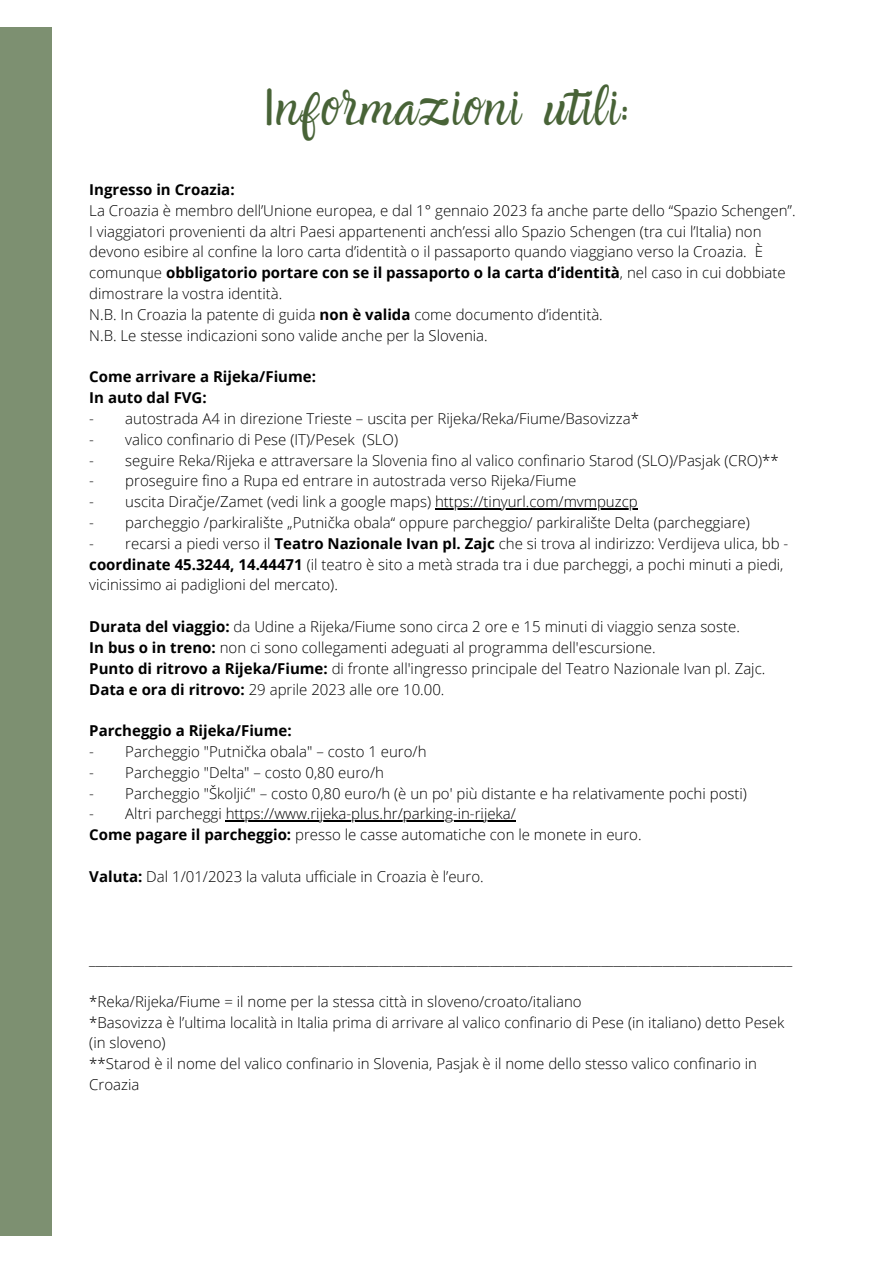
<style>
.page{position:relative;width:893px;height:1263px;background:#fff}
.page>*{position:absolute;margin:0;border:0;box-sizing:border-box;transform-origin:0 0}
.t1{font:37.5px "Amazone";letter-spacing:.095em;color:#486337}
.t2{font:300 15px/20.9px "Open Sans";color:#000}
.t3{font:700 15px/20.9px "Open Sans";color:#000}
.s1{font-weight:700}
</style>
<div class="page">
<hr style="left:435px;top:508px;width:203px;height:1px;background:#000">
<hr style="left:226px;top:820px;width:290px;height:2px;background:#000">
<div style="left:0;top:28px;width:51px;height:1207px;background:#7d9071"></div>
<h1 class="t1" style="left:265px;top:91px;width:365px">Informazioni utili:</h1>
<p class="t3" style="left:89px;top:179px;width:147px">Ingresso in Croazia:</p>
<p class="t2" style="left:89px;top:200px;width:708px">La Croazia è membro dell’Unione europea, e dal 1° gennaio 2023 fa anche parte dello “Spazio Schengen”.<br>I viaggiatori provenienti da altri Paesi appartenenti anch’essi allo Spazio Schengen (tra cui l’Italia) non devono esibire al confine la loro carta d’identità o il passaporto quando viaggiano verso la Croazia. È comunque <span class="s1">obbligatorio portare con se il passaporto o la carta d’identità</span>, nel caso in cui dobbiate dimostrare la vostra identità.<br>N.B. In Croazia la patente di guida <span class="s1">non è valida</span> come documento d’identità.<br>N.B. Le stesse indicazioni sono valide anche per la Slovenia.</p>
<p class="t3" style="left:89px;top:366px;width:228px">Come arrivare a Rijeka/Fiume:<br>In auto dal FVG:</p>
<p class="t2" style="left:89px;top:408px;width:551px">- autostrada A4 in direzione Trieste – uscita per Rijeka/Reka/Fiume/Basovizza*</p>
<p class="t2" style="left:89px;top:428px;width:310px">- valico confinario di Pese (IT)/Pesek (SLO)</p>
<p class="t2" style="left:89px;top:449px;width:691px">- seguire Reka/Rijeka e attraversare la Slovenia fino al valico confinario Starod (SLO)/Pasjak (CRO)**</p>
<p class="t2" style="left:89px;top:470px;width:488px">- proseguire fino a Rupa ed entrare in autostrada verso Rijeka/Fiume</p>
<p class="t2" style="left:89px;top:491px;width:550px">- uscita Diračje/Zamet (vedi link a google maps) https://tinyurl.com/mvmpuzcp</p>
<p class="t2" style="left:89px;top:512px;width:662px">- parcheggio /parkiralište „Putnička obala“ oppure parcheggio/ parkiralište Delta (parcheggiare)</p>
<p class="t2" style="left:89px;top:533px;width:700px">- recarsi a piedi verso il <span class="s1">Teatro Nazionale Ivan pl. Zajc</span> che si trova al indirizzo: Verdijeva ulica, bb - <span class="s1">coordinate 45.3244, 14.44471</span> (il teatro è sito a metà strada tra i due parcheggi, a pochi minuti a piedi, vicinissimo ai padiglioni del mercato).</p>
<p class="t2" style="left:89px;top:616px;width:677px"><span class="s1">Durata del viaggio:</span> da Udine a Rijeka/Fiume sono circa 2 ore e 15 minuti di viaggio senza soste.<br><span class="s1">In bus o in treno:</span> non ci sono collegamenti adeguati al programma dell'escursione.<br><span class="s1">Punto di ritrovo a Rijeka/Fiume:</span> di fronte all'ingresso principale del Teatro Nazionale Ivan pl. Zajc.<br><span class="s1">Data e ora di ritrovo:</span> 29 aprile 2023 alle ore 10.00.</p>
<p class="t3" style="left:89px;top:720px;width:204px">Parcheggio a Rijeka/Fiume:</p>
<p class="t2" style="left:89px;top:741px;width:339px">- Parcheggio "Putnička obala" – costo 1 euro/h</p>
<p class="t2" style="left:89px;top:761px;width:296px">- Parcheggio "Delta" – costo 0,80 euro/h</p>
<p class="t2" style="left:89px;top:782px;width:659px">- Parcheggio "Školjić" – costo 0,80 euro/h (è un po' più distante e ha relativamente pochi posti)</p>
<p class="t2" style="left:89px;top:803px;width:554px">- Altri parcheggi https://www.rijeka-plus.hr/parking-in-rijeka/<br><span class="s1">Come pagare il parcheggio:</span> presso le casse automatiche con le monete in euro.</p>
<p class="t2" style="left:89px;top:866px;width:396px"><span class="s1">Valuta:</span> Dal 1/01/2023 la valuta ufficiale in Croazia è l’euro.</p>
<p class="t2" style="left:89px;top:949px;width:704px">__________________________________________________________________________________________________________________</p>
<p class="t2" style="left:89px;top:990px;width:696px">*Reka/Rijeka/Fiume = il nome per la stessa città in sloveno/croato/italiano<br>*Basovizza è l’ultima località in Italia prima di arrivare al valico confinario di Pese (in italiano) detto Pesek (in sloveno)<br>**Starod è il nome del valico confinario in Slovenia, Pasjak è il nome dello stesso valico confinario in Croazia</p>
</div>
